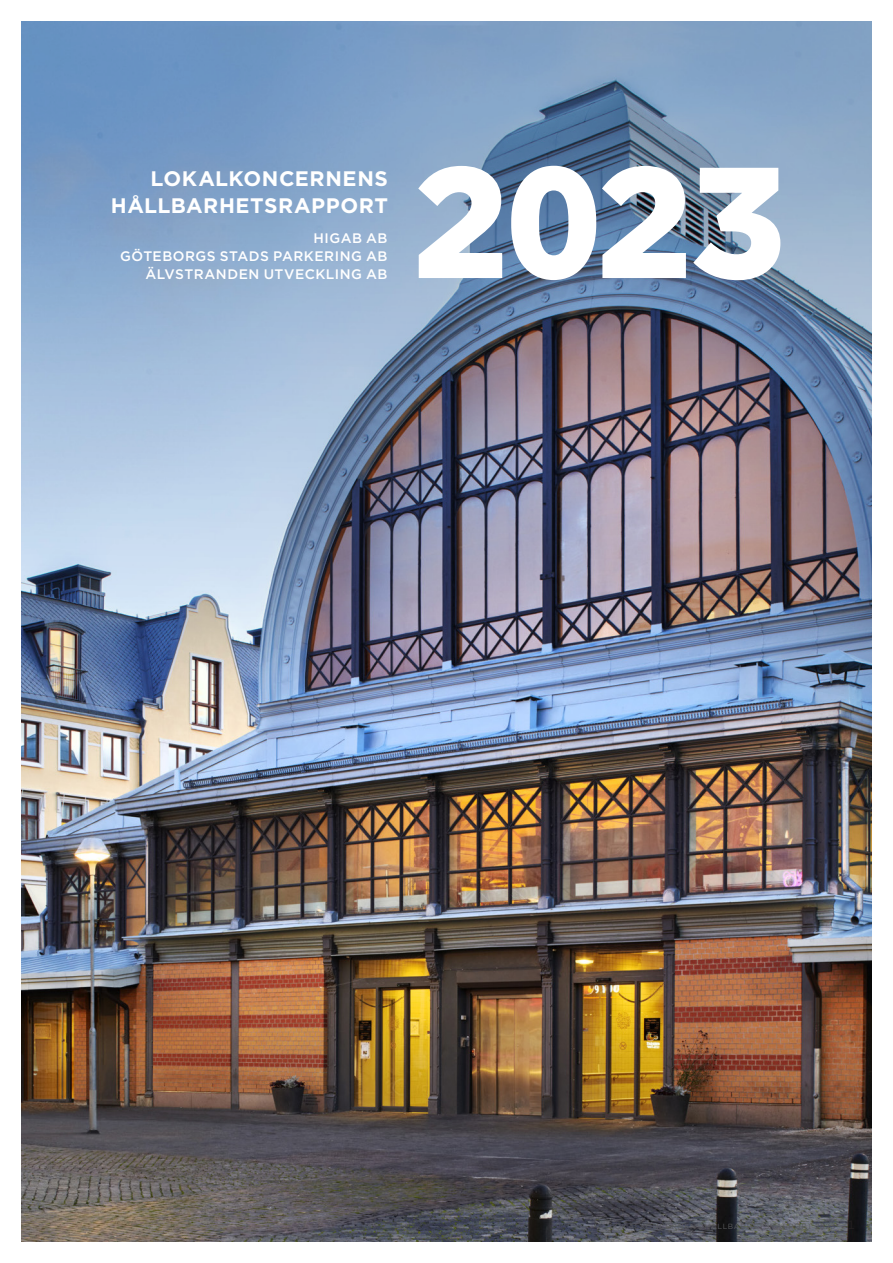
<style>
.page{position:relative;width:893px;height:1263px;background:#fff}
.page>*{position:absolute;margin:0;border:0;box-sizing:border-box;transform-origin:0 0}
.Rubrik_stor_-_Goth{font:900 157.5px "Gotham";color:#fff}
.Rubrik_stor_-_Goth-2{font:700 21px "Gotham";letter-spacing:.025em;color:#fff}
.Bröd_Punktlista__C{font:500 13.8px "Gotham";letter-spacing:.035em;color:#fff}
</style>
<div class="page">
<img style="left:21px;top:699px;width:851px;height:543px">
<img style="left:21px;top:21px;width:851px;height:678px">
<p class="Rubrik_stor_-_Goth-2" style="left:150px;top:164px;width:239px">LOKALKONCERNENS</p>
<p class="Rubrik_stor_-_Goth-2" style="left:111px;top:191px;width:278px">HÅLLBARHETSRAPPORT</p>
<p class="Bröd_Punktlista__C" style="left:314px;top:229px;width:75px">HIGAB AB</p>
<p class="Bröd_Punktlista__C" style="left:120px;top:247px;width:269px">GÖTEBORGS STADS PARKERING AB</p>
<p class="Bröd_Punktlista__C" style="left:146px;top:265px;width:243px">ÄLVSTRANDEN UTVECKLING AB</p>
<p class="Rubrik_stor_-_Goth" style="left:414px;top:131px;width:374px">2023</p>
</div>
